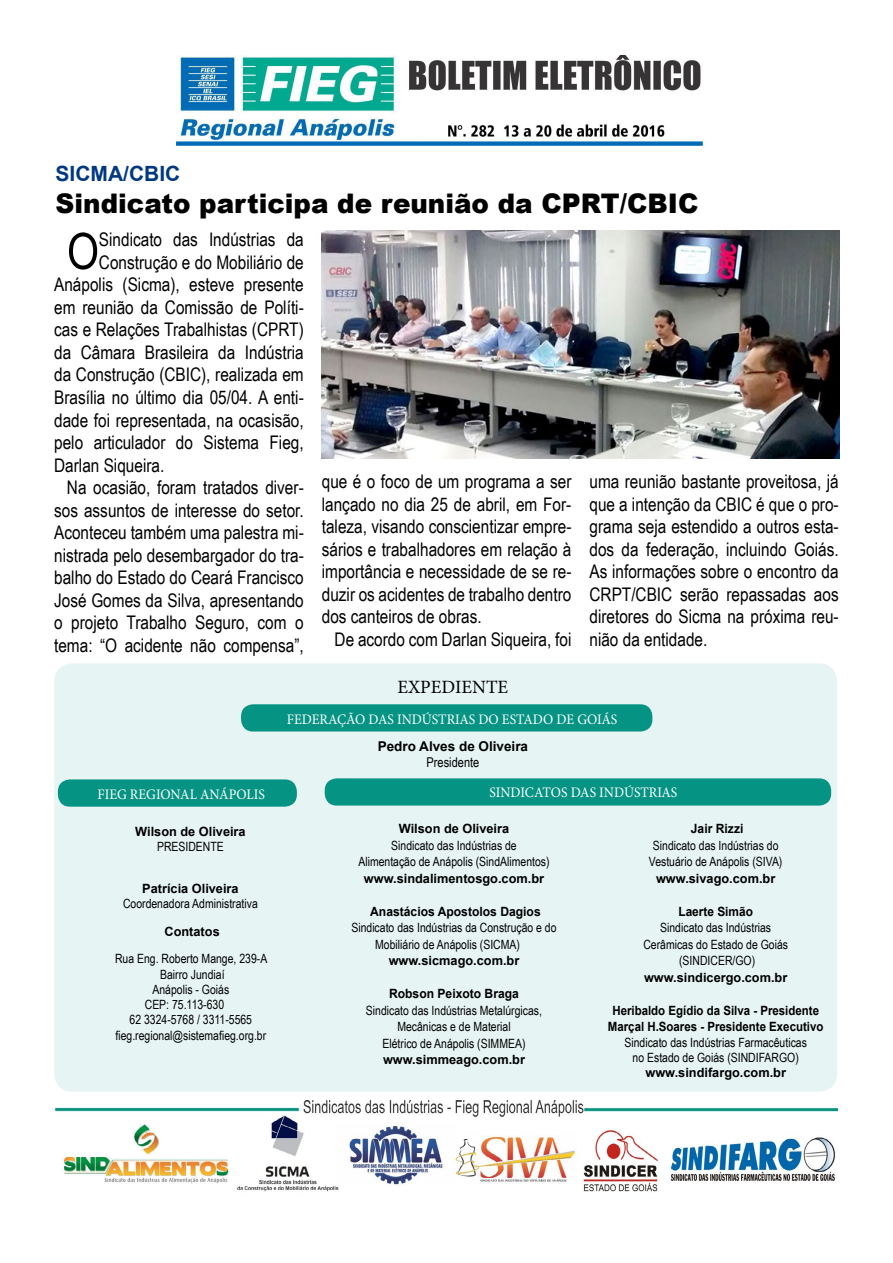
<style>
.page{position:relative;width:893px;height:1263px;background:#fff}
.page>*{position:absolute;margin:0;border:0;box-sizing:border-box;transform-origin:0 0}
.t1{font:50.25px "Arial Narrow";color:#000}
.t2{font:27px "Arial MT Black";color:#000}
.t3{font:700 21px "Arial";color:#003882}
.t4{font:18.75px/22.5px "Arial Narrow";color:#000;text-align:justify}
.t5{font:18.75px "Minion Pro";color:#000}
.t6{font:14.55px "Minion Pro";color:#fff;scale:.94 1}
.t7{font:700 13.5px "Arial";color:#000}
.t8{font:13.5px "Arial Narrow";color:#000}
.t9{font:12.75px/16.5px "Arial Narrow";color:#000;text-align:center}
.t10{font:700 12.75px "Arial";color:#000}
.t11{font:700 12.75px/16.5px "Arial";color:#000;text-align:center;scale:.9 1}
.t12{font:700 12.75px "Arial";color:#000;scale:.95 1}
.t13{font:700 12.75px "Arial";color:#000;scale:.93 1}
</style>
<div class="page">
<img style="left:177px;top:55px;width:525px;height:90px">
<img style="left:55px;top:1100px;width:782px;height:92px">
<div style="left:54px;top:663px;width:783px;height:429px;background:#e6f4f3;border-radius:18px"></div>
<div style="left:241px;top:704px;width:411px;height:27px;background:#059383;border-radius:12px"></div>
<div style="left:58px;top:779px;width:239px;height:28px;background:#059383;border-radius:12px"></div>
<div style="left:325px;top:778px;width:506px;height:27px;background:#059383;border-radius:12px"></div>
<img style="left:322px;top:231px;width:517px;height:227px">
<p class="t3" style="left:56px;top:159px;width:126px">SICMA/CBIC</p>
<h2 class="t2" style="left:56px;top:186px;width:644px">Sindicato participa de reunião da CPRT/CBIC</h2>
<h1 class="t1" style="left:67px;top:214px;width:34px">O</h1>
<p class="t4" style="left:99px;top:228px;width:206px">Sindicato das Indústrias da</p>
<p class="t4" style="left:99px;top:250px;width:206px">Construção e do Mobiliário de</p>
<p class="t4" style="left:54px;top:273px;width:251px">Anápolis (Sicma), esteve presente</p>
<p class="t4" style="left:54px;top:295px;width:251px">em reunião da Comissão de Políti-</p>
<p class="t4" style="left:54px;top:318px;width:251px">cas e Relações Trabalhistas (CPRT)</p>
<p class="t4" style="left:54px;top:340px;width:251px">da Câmara Brasileira da Indústria</p>
<p class="t4" style="left:54px;top:363px;width:251px">da Construção (CBIC), realizada em</p>
<p class="t4" style="left:54px;top:385px;width:251px">Brasília no último dia 05/04. A enti-</p>
<p class="t4" style="left:54px;top:408px;width:251px">dade foi representada, na ocasisão,</p>
<p class="t4" style="left:54px;top:430px;width:251px">pelo articulador do Sistema Fieg,</p>
<p class="t4" style="left:54px;top:453px;width:112px">Darlan Siqueira.</p>
<p class="t4" style="left:67px;top:475px;width:238px">Na ocasião, foram tratados diver-</p>
<p class="t4" style="left:54px;top:498px;width:251px">sos assuntos de interesse do setor.</p>
<p class="t4" style="left:54px;top:520px;width:251px">Aconteceu também uma palestra mi-</p>
<p class="t4" style="left:54px;top:543px;width:251px">nistrada pelo desembargador do tra-</p>
<p class="t4" style="left:54px;top:565px;width:251px">balho do Estado do Ceará Francisco</p>
<p class="t4" style="left:54px;top:588px;width:251px">José Gomes da Silva, apresentando</p>
<p class="t4" style="left:54px;top:610px;width:251px">o projeto Trabalho Seguro, com o</p>
<p class="t4" style="left:54px;top:633px;width:251px">tema: “O acidente não compensa”,</p>
<p class="t4" style="left:322px;top:469px;width:251px">que é o foco de um programa a ser lançado no dia 25 de abril, em For&shy;taleza, visando conscientizar empre&shy;sários e trabalhadores em relação à importância e necessidade de se re&shy;duzir os acidentes de trabalho dentro dos canteiros de obras.</p>
<p class="t4" style="left:335px;top:627px;width:238px">De acordo com Darlan Siqueira, foi</p>
<p class="t4" style="left:589px;top:469px;width:251px">uma reunião bastante proveitosa, já que a intenção da CBIC é que o pro&shy;grama seja estendido a outros esta&shy;dos da federação, incluindo Goiás.<br>As informações sobre o encontro da CRPT/CBIC serão repassadas aos diretores do Sicma na próxima reu&shy;nião da entidade.</p>
<p class="t5" style="left:397px;top:675px;width:112px">EXPEDIENTE</p>
<p class="t6" style="left:287px;top:710px;width:353px">FEDERAÇÃO DAS INDÚSTRIAS DO ESTADO DE GOIÁS</p>
<p class="t7" style="left:378px;top:736px;width:152px">Pedro Alves de Oliveira</p>
<p class="t8" style="left:426px;top:752px;width:54px">Presidente</p>
<p class="t6" style="left:97px;top:784px;width:180px">FIEG REGIONAL ANÁPOLIS</p>
<p class="t6" style="left:489px;top:783px;width:202px">SINDICATOS DAS INDÚSTRIAS</p>
<p class="t10" style="left:135px;top:822px;width:112px">Wilson de Oliveira</p>
<p class="t9" style="left:157px;top:838px;width:68px">PRESIDENTE</p>
<p class="t10" style="left:142px;top:879px;width:98px">Patrícia Oliveira</p>
<p class="t9" style="left:123px;top:895px;width:136px">Coordenadora Administrativa</p>
<p class="t10" style="left:165px;top:923px;width:57px">Contatos</p>
<p class="t9" style="left:115px;top:950px;width:154px">Rua Eng. Roberto Mange, 239-A</p>
<p class="t9" style="left:160px;top:965px;width:66px">Bairro Jundiaí</p>
<p class="t9" style="left:153px;top:981px;width:78px">Anápolis - Goiás</p>
<p class="t9" style="left:145px;top:996px;width:81px">CEP: 75.113-630</p>
<p class="t9" style="left:130px;top:1011px;width:124px">62 3324-5768 / 3311-5565</p>
<p class="t9" style="left:116px;top:1026px;width:152px">fieg.regional@sistemafieg.org.br</p>
<p class="t10" style="left:399px;top:820px;width:112px">Wilson de Oliveira</p>
<p class="t9" style="left:358px;top:837px;width:193px">Sindicato das Indústrias de<br>Alimentação de Anápolis (SindAlimentos)</p>
<p class="t10" style="left:364px;top:869px;width:182px">www.sindalimentosgo.com.br</p>
<p class="t12" style="left:370px;top:902px;width:181px">Anastácios Apostolos Dagios</p>
<p class="t9" style="left:375px;top:919px;width:183px;text-align:left;text-indent:-24px">Sindicato das Indústrias da Construção e do<br>Mobiliário de Anápolis (SICMA)</p>
<p class="t10" style="left:389px;top:952px;width:132px">www.sicmago.com.br</p>
<p class="t12" style="left:389px;top:985px;width:138px">Robson Peixoto Braga</p>
<p class="t9" style="left:366px;top:1002px;width:178px">Sindicato das Indústrias Metalúrgicas,<br>Mecânicas e de Material<br>Elétrico de Anápolis (SIMMEA)</p>
<p class="t10" style="left:383px;top:1051px;width:143px">www.simmeago.com.br</p>
<p class="t12" style="left:691px;top:820px;width:57px">Jair Rizzi</p>
<p class="t9" style="left:649px;top:837px;width:135px">Sindicato das Indústrias do<br>Vestuário de Anápolis (SIVA)</p>
<p class="t10" style="left:656px;top:869px;width:121px">www.sivago.com.br</p>
<p class="t13" style="left:678px;top:902px;width:82px">Laerte Simão</p>
<p class="t9" style="left:643px;top:919px;width:146px">Sindicato das Indústrias<br>Cerâmicas do Estado de Goiás (SINDICER/GO)</p>
<p class="t10" style="left:644px;top:968px;width:145px">www.sindicergo.com.br</p>
<p class="t11" style="left:608px;top:1002px;width:241px">Heribaldo Egídio da Silva - Presidente<br>Marçal H.Soares - Presidente Executivo</p>
<p class="t9" style="left:624px;top:1034px;width:184px;line-height:15.3px">Sindicato das Indústrias Farmacêuticas no Estado de Goiás (SINDIFARGO)</p>
<p class="t10" style="left:645px;top:1064px;width:142px">www.sindifargo.com.br</p>
</div>
